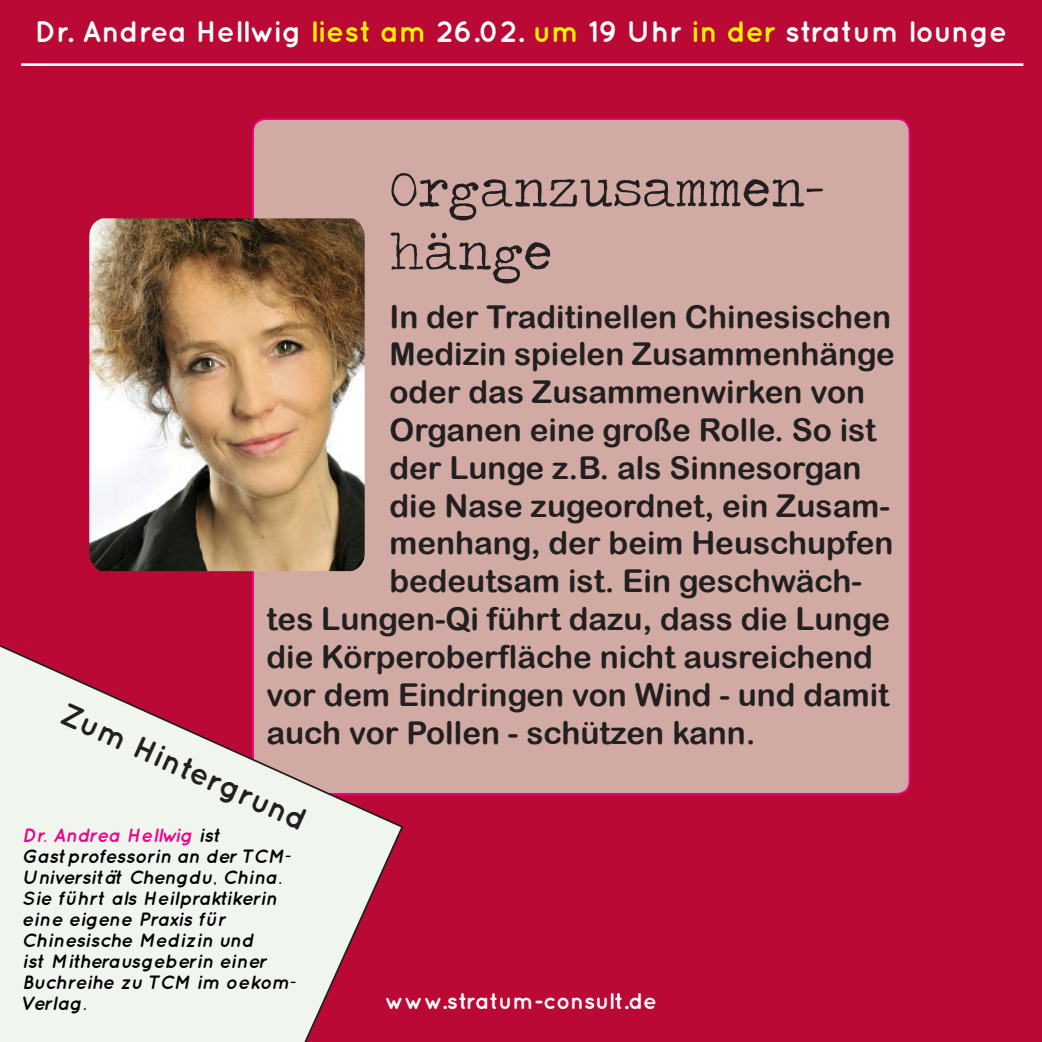
<style>
.page{position:relative;width:1042px;height:1042px;background:#ba0934}
.page>*{position:absolute;margin:0;border:0;box-sizing:border-box;transform-origin:0 0}
.t1{font:52.5px/63px "Traveling Typewriter";color:#231f20}
.t2{font:31.5px "Arial Rounded MT Bold";color:#231f20}
.t3{font:700 31.5px "Quicksand";color:#231f20}
.t4{font:700 29.75px "Quicksand";color:#fff}
.t5{font:700 22.75px "Quicksand";color:#fff}
.t6{font:italic 700 19.25px/21px "Quicksand";color:#000}
.s1{color:#fff101}
.s2{color:#ed028c}
</style>
<div class="page">
<hr style="left:21px;top:63px;width:1002px;height:3px;background:#fff">
<div style="left:253px;top:119px;width:656px;height:675px;background:#d0aaa3;border-radius:13px"></div>
<svg style="left:0;top:641px;width:404px;height:401px;background:#e1c2c3"></svg>
<img style="left:89px;top:218px;width:276px;height:353px">
<p class="t4" style="left:35px;top:14px;width:974px">Dr. Andrea Hellwig <span class="s1">liest am</span> 26.02. <span class="s1">um</span> 19 Uhr <span class="s1">in der</span> stratum lounge</p>
<p class="t1" style="left:389px;top:156px;width:436px">Organzusammen&shy;hänge</p>
<p class="t2" style="left:389px;top:298px;width:503px">In der Traditinellen Chinesischen</p>
<p class="t2" style="left:389px;top:336px;width:507px">Medizin spielen Zusammenhänge</p>
<p class="t2" style="left:389px;top:373px;width:477px">oder das Zusammenwirken von</p>
<p class="t2" style="left:389px;top:411px;width:488px">Organen eine große Rolle. So ist</p>
<p class="t2" style="left:389px;top:449px;width:473px">der Lunge z.B. als Sinnesorgan</p>
<p class="t2" style="left:389px;top:487px;width:502px">die Nase zugeordnet, ein Zusam-</p>
<p class="t2" style="left:389px;top:525px;width:506px">menhang, der beim Heuschupfen</p>
<p class="t2" style="left:389px;top:562px;width:474px">bedeutsam ist. Ein geschwäch-</p>
<p class="t2" style="left:266px;top:600px;width:625px">tes Lungen-Qi führt dazu, dass die Lunge</p>
<p class="t2" style="left:266px;top:638px;width:608px">die Körperoberfläche nicht ausreichend</p>
<p class="t2" style="left:266px;top:676px;width:624px">vor dem Eindringen von Wind - und damit</p>
<p class="t2" style="left:266px;top:714px;width:491px">auch vor Pollen - schützen kann.</p>
<p class="t3" style="left:70px;top:695px;width:268px;rotate:24deg">Zum Hintergrund</p>
<p class="t6" style="left:22px;top:824px;width:277px"><span class="s2">Dr. Andrea Hellwig</span> ist<br>Gastprofessorin an der TCM-<br>Universität Chengdu, China.<br>Sie führt als Heilpraktikerin eine eigene Praxis für<br>Chinesische Medizin und<br>ist Mitherausgeberin einer<br>Buchreihe zu TCM im oekom-<br>Verlag.</p>
<p class="t5" style="left:385px;top:987px;width:273px">www.stratum-consult.de</p>
</div>
